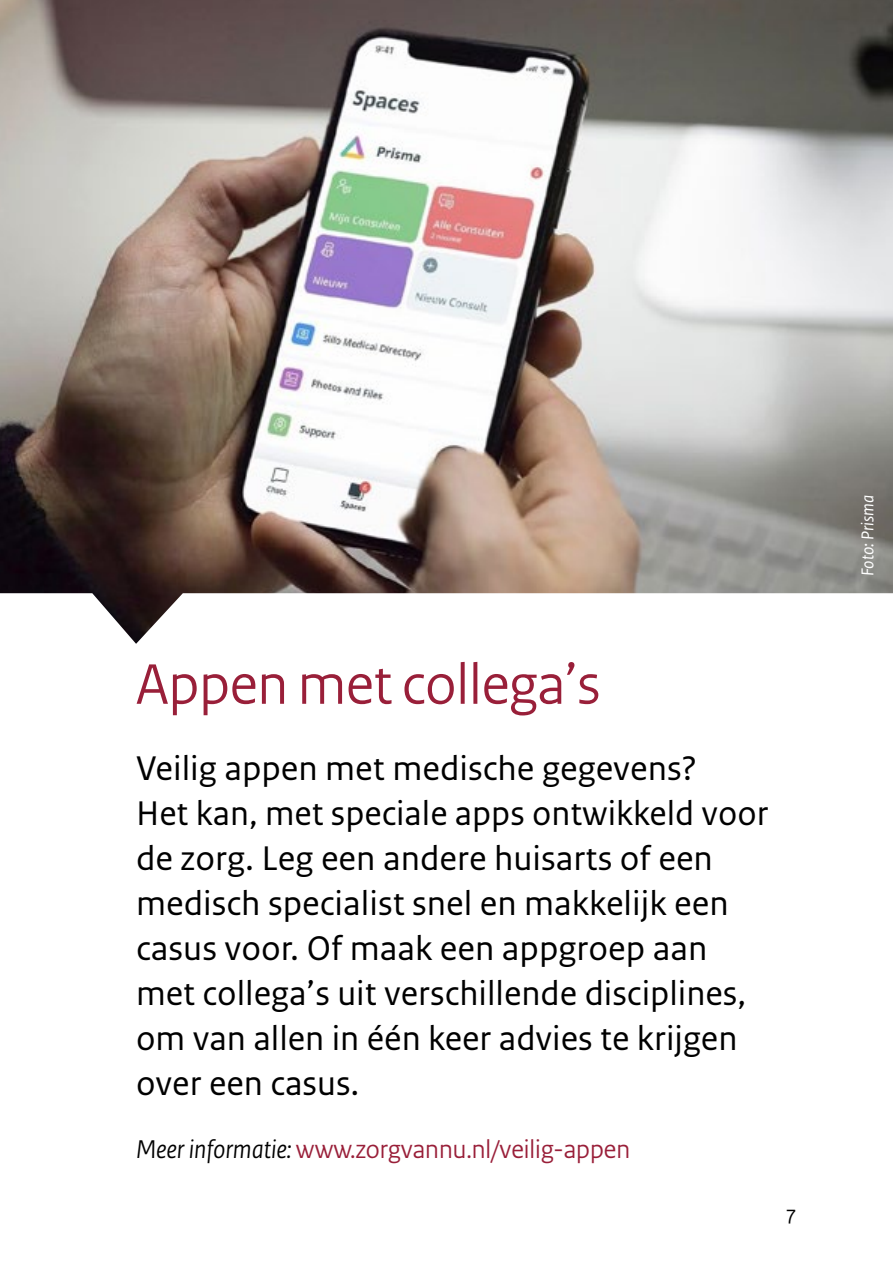
<style>
.page{position:relative;width:893px;height:1263px;background:#fff}
.page>*{position:absolute;margin:0;border:0;box-sizing:border-box;transform-origin:0 0}
.H1_-_Kop_niveau_twee{font:60px "Rijksoverheid Sans Heading";color:#991f39}
.vws_11_-_Plat{font:36px/45px "Rijksoverheid Sans Text";color:#000}
.VWS_31_-_URL{font:27px "Rijksoverheid Sans Heading";color:#991f39}
.t1{font:21px "Rijksoverheid Sans Text";color:#000}
.t2{font:italic 18px "Rijksoverheid Sans Text";color:#fff}
.s1{font-style:italic;color:#000}
</style>
<div class="page">
<img style="left:0;top:0;width:893px;height:644px">
<h1 class="H1_-_Kop_niveau_twee" style="left:136px;top:649px;width:466px">Appen met collega’s</h1>
<p class="vws_11_-_Plat" style="left:136px;top:747px;width:634px">Veilig appen met medische gegevens?<br>Het kan, met speciale apps ontwikkeld voor de zorg. Leg een andere huisarts of een medisch specialist snel en makkelijk een casus voor. Of maak een appgroep aan met collega’s uit verschillende disciplines, om van allen in één keer advies te krijgen over een casus.</p>
<p class="VWS_31_-_URL" style="left:136px;top:1134px;width:495px"><span class="s1">Meer informatie:</span> www.zorgvannu.nl/veilig-appen</p>
<p class="t1" style="left:786px;top:1201px;width:11px">7</p>
<p class="t2" style="left:858px;top:576px;width:83px;rotate:-90deg">Foto: Prisma</p>
</div>
